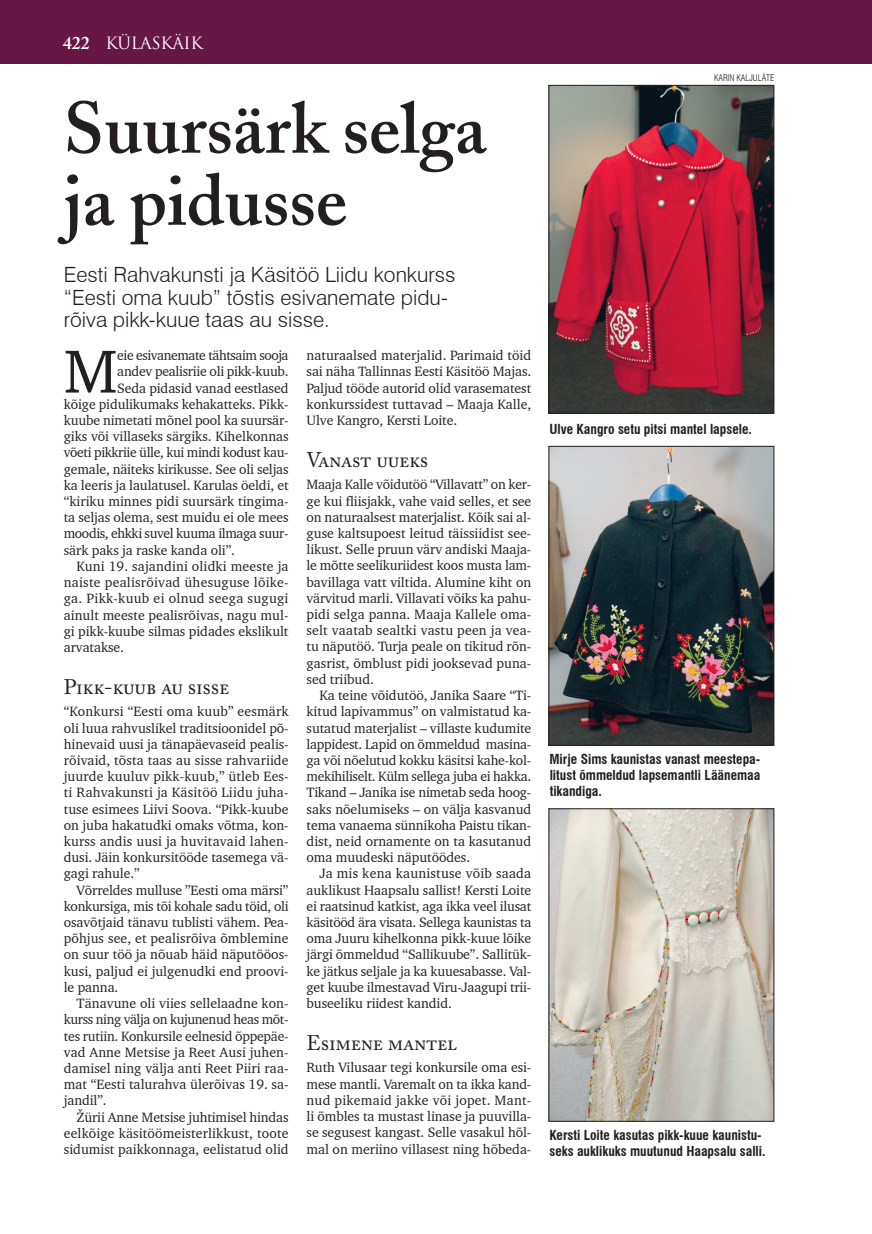
<style>
.page{position:relative;width:872px;height:1234px;background:#fff}
.page>*{position:absolute;margin:0;border:0;box-sizing:border-box;transform-origin:0 0}
.t1{font:600 72px/72px "Adobe Caslon";color:#231f20}
.t2{font:62.1px "Charter BT";color:#231f20}
.t3{font:300 21px/22.5px "Swiss 721 BT";color:#231f20}
.t4{font:21px "Adobe Caslon Regular SC";letter-spacing:-.015em;color:#231f20}
.t5{font:16.5px "Trajan Pro";letter-spacing:-.025em;color:#fff}
.t6{font:13.8px/16.2px "Charter BT";letter-spacing:-.005em;color:#231f20;text-align:justify}
.t7{font:13.8px "Charter BT";letter-spacing:-.025em;color:#231f20}
.t8{font:13.8px "Charter BT";letter-spacing:.02em;color:#231f20}
.t9{font:13.8px "Charter BT";letter-spacing:-.03em;color:#231f20}
.t10{font:700 condensed 13.5px/16px "Swiss 721 BT";color:#231f20;text-align:justify}
.t11{font:300 condensed 9px "Swiss 721 BT";color:#231f20}
.s1{font-family:"Adobe Caslon";font-weight:600;font-size:18px}
</style>
<div class="page">
<div style="left:0;top:0;width:872px;height:64px;background:#671743"></div>
<img style="left:551px;top:87px;width:221px;height:324px">
<div style="left:549px;top:85px;width:225px;height:328px;border:1px solid #231f20"></div>
<img style="left:551px;top:448px;width:221px;height:295px">
<div style="left:549px;top:446px;width:225px;height:299px;border:1px solid #231f20"></div>
<img style="left:551px;top:810px;width:221px;height:309px">
<p class="t5" style="left:63px;top:33px;width:141px"><span class="s1">422</span> KÜLASKÄIK</p>
<h1 class="t1" style="left:64px;top:93px;width:424px">Suursärk selga ja pidusse</h1>
<h3 class="t3" style="left:64px;top:263px;width:393px">Eesti Rahvakunsti ja Käsitöö Liidu konkurss “Eesti oma kuub” tõstis esivanemate pidu&shy;rõiva pikk-kuue taas au sisse.</h3>
<h2 class="t2" style="left:64px;top:332px;width:55px">M</h2>
<p class="t9" style="left:117px;top:347px;width:173px">eie esivanemate tähtsaim sooja</p>
<p class="t6" style="left:117px;top:363px;width:173px">andev pealisriie oli pikk-kuub.</p>
<p class="t6" style="left:117px;top:379px;width:173px">Seda pidasid vanad eestlased</p>
<p class="t6" style="left:64px;top:395px;width:226px">kõige pidulikumaks kehakatteks. Pikk-</p>
<p class="t6" style="left:64px;top:412px;width:226px">kuube nimetati mõnel pool ka suursär-</p>
<p class="t6" style="left:64px;top:428px;width:226px">giks või villaseks särgiks. Kihelkonnas</p>
<p class="t7" style="left:64px;top:444px;width:226px">võeti pikkriie ülle, kui mindi kodust kau-</p>
<p class="t6" style="left:64px;top:460px;width:226px">gemale, näiteks kirikusse. See oli seljas</p>
<p class="t6" style="left:64px;top:476px;width:226px">ka leeris ja laulatusel. Karulas öeldi, et</p>
<p class="t6" style="left:64px;top:493px;width:226px">“kiriku minnes pidi suursärk tingima-</p>
<p class="t6" style="left:64px;top:509px;width:226px">ta seljas olema, sest muidu ei ole mees</p>
<p class="t7" style="left:64px;top:525px;width:226px">moodis, ehkki suvel kuuma ilmaga suur-</p>
<p class="t6" style="left:64px;top:541px;width:173px">särk paks ja raske kanda oli”.</p>
<p class="t6" style="left:77px;top:557px;width:213px">Kuni 19. sajandini olidki meeste ja</p>
<p class="t8" style="left:64px;top:573px;width:226px">naiste pealisrõivad ühesuguse lõike-</p>
<p class="t8" style="left:64px;top:590px;width:226px">ga. Pikk-kuub ei olnud seega sugugi</p>
<p class="t6" style="left:64px;top:606px;width:226px">ainult meeste pealisrõivas, nagu mul-</p>
<p class="t6" style="left:64px;top:622px;width:226px">gi pikk-kuube silmas pidades ekslikult</p>
<p class="t6" style="left:64px;top:638px;width:62px">arvatakse.</p>
<h3 class="t4" style="left:64px;top:674px;width:167px">Pikk-kuub au sisse</h3>
<p class="t6" style="left:64px;top:703px;width:226px">“Konkursi “Eesti oma kuub” eesmärk oli luua rahvuslikel traditsioonidel põ&shy;hinevaid uusi ja tänapäevaseid pealis&shy;rõivaid, tõsta taas au sisse rahvariide juurde kuuluv pikk-kuub,” ütleb Ees&shy;ti Rahvakunsti ja Käsitöö Liidu juha&shy;tuse esimees Liivi Soova. “Pikk-kuube on juba hakatudki omaks võtma, kon&shy;kurss andis uusi ja huvitavaid lahen&shy;dusi. Jäin konkursitööde tasemega vä&shy;gagi rahule.”</p>
<p class="t6" style="left:64px;top:881px;width:226px;text-indent:13px">Võrreldes mulluse ”Eesti oma märsi” konkursiga, mis tõi kohale sadu töid, oli osavõtjaid tänavu tublisti vähem. Pea&shy;põhjus see, et pealisrõiva õmblemine on suur töö ja nõuab häid näputööos&shy;kusi, paljud ei julgenudki end proovi&shy;le panna.</p>
<p class="t6" style="left:64px;top:994px;width:226px;text-indent:13px">Tänavune oli viies sellelaadne kon&shy;kurss ning välja on kujunenud heas mõt&shy;tes rutiin. Konkursile eelnesid õppepäe&shy;vad Anne Metsise ja Reet Ausi juhen&shy;damisel ning välja anti Reet Piiri raa&shy;mat “Eesti talurahva ülerõivas 19. sa&shy;jandil”.</p>
<p class="t6" style="left:64px;top:1108px;width:226px;text-indent:13px">Žürii Anne Metsise juhtimisel hindas eelkõige käsitöömeisterlikkust, toote sidumist paikkonnaga, eelistatud olid</p>
<p class="t6" style="left:306px;top:347px;width:226px">naturaalsed materjalid. Parimaid töid sai näha Tallinnas Eesti Käsitöö Majas.<br>Paljud tööde autorid olid varasematest konkurssidest tuttavad – Maaja Kalle, Ulve Kangro, Kersti Loite.</p>
<h3 class="t4" style="left:306px;top:447px;width:123px">Vanast uueks</h3>
<p class="t6" style="left:306px;top:476px;width:226px">Maaja Kalle võidutöö “Villavatt” on ker&shy;ge kui fliisjakk, vahe vaid selles, et see on naturaalsest materjalist. Kõik sai al&shy;guse kaltsupoest leitud täissiidist see&shy;likust. Selle pruun värv andiski Maaja&shy;le mõtte seelikuriidest koos musta lam&shy;bavillaga vatt viltida. Alumine kiht on värvitud marli. Villavati võiks ka pahu&shy;pidi selga panna. Maaja Kallele oma&shy;selt vaatab sealtki vastu peen ja vea&shy;tu näputöö. Turja peale on tikitud rõn&shy;gasrist, õmblust pidi jooksevad puna&shy;sed triibud.</p>
<p class="t6" style="left:306px;top:686px;width:226px;text-indent:13px">Ka teine võidutöö, Janika Saare “Ti&shy;kitud lapivammus” on valmistatud ka&shy;sutatud materjalist – villaste kudumite lappidest. Lapid on õmmeldud masina&shy;ga või nõelutud kokku käsitsi kahe-kol&shy;mekihiliselt. Külm sellega juba ei hakka.<br>Tikand – Janika ise nimetab seda hoog&shy;saks nõelumiseks – on välja kasvanud tema vanaema sünnikoha Paistu tikan&shy;dist, neid ornamente on ta kasutanud oma muudeski näputöödes.</p>
<p class="t6" style="left:306px;top:865px;width:226px;text-indent:13px">Ja mis kena kaunistuse võib saada auklikust Haapsalu sallist! Kersti Loite ei raatsinud katkist, aga ikka veel ilusat käsitööd ära visata. Sellega kaunistas ta oma Juuru kihelkonna pikk-kuue lõike järgi õmmeldud “Sallikuube”. Sallitük&shy;ke jätkus seljale ja ka kuuesabasse. Val&shy;get kuube ilmestavad Viru-Jaagupi trii&shy;buseeliku riidest kandid.</p>
<h3 class="t4" style="left:306px;top:1030px;width:152px">Esimene mantel</h3>
<p class="t6" style="left:306px;top:1059px;width:226px">Ruth Vilusaar tegi konkursile oma esi&shy;mese mantli. Varemalt on ta ikka kand&shy;nud pikemaid jakke või jopet. Mant&shy;li õmbles ta mustast linase ja puuvilla&shy;se segusest kangast. Selle vasakul hõl&shy;mal on meriino villasest ning hõbeda-</p>
<p class="t11" style="left:714px;top:72px;width:62px">KARIN KALJULÄTE</p>
<p class="t10" style="left:549px;top:421px;width:204px">Ulve Kangro setu pitsi mantel lapsele.</p>
<p class="t10" style="left:549px;top:751px;width:212px">Mirje Sims kaunistas vanast meestepa&shy;litust õmmeldud lapsemantli Läänemaa tikandiga.</p>
<p class="t10" style="left:549px;top:1127px;width:218px">Kersti Loite kasutas pikk-kuue kaunistu&shy;seks auklikuks muutunud Haapsalu salli.</p>
</div>
